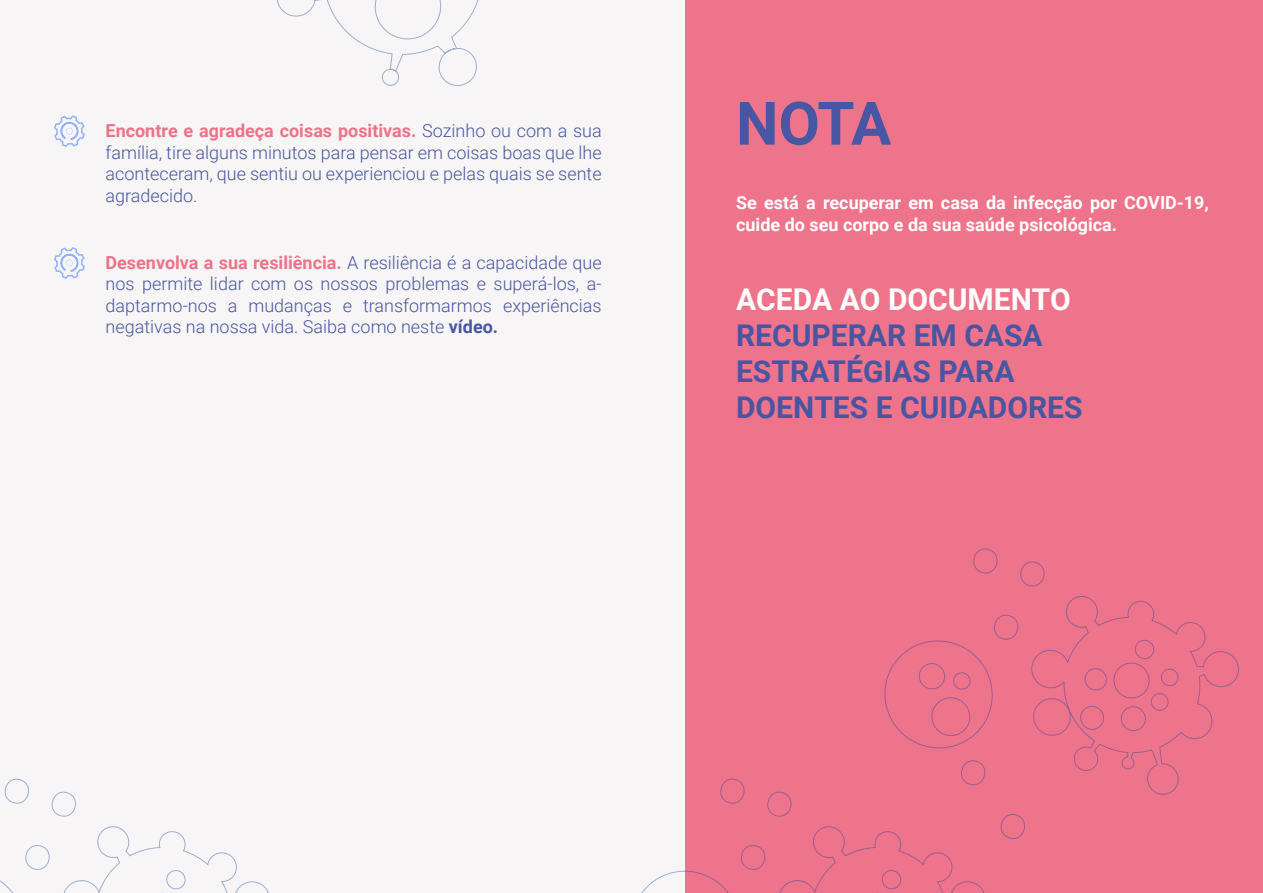
<style>
.page{position:relative;width:1263px;height:893px;background:#f7f5f5}
.page>*{position:absolute;margin:0;border:0;box-sizing:border-box;transform-origin:0 0}
.t1{font:700 60px "Roboto";color:#4857a3}
.t2{font:700 30px/36px "Roboto";color:#4856a2}
.t3{font:700 30px "Roboto";color:#fff}
.t4{font:300 18px/21.6px "Roboto";color:#4857a3;text-align:justify}
.t5{font:700 18px/21.6px "Roboto";color:#fff}
.s1{font-weight:700;color:#ee7289}
.s2{font-weight:700}
</style>
<div class="page">
<svg style="left:277px;top:0;width:202px;height:86px"></svg>
<svg style="left:0;top:778px;width:269px;height:115px"></svg>
<svg style="left:54px;top:115px;width:31px;height:32px"></svg>
<svg style="left:54px;top:247px;width:31px;height:32px"></svg>
<div style="left:686px;top:0;width:577px;height:893px;background:#ee748b"></div>
<svg style="left:641px;top:774px;width:344px;height:119px"></svg>
<svg style="left:879px;top:548px;width:360px;height:294px"></svg>
<p class="t4" style="left:106px;top:119px;width:498px"><span class="s1">Encontre e agradeça coisas positivas.</span> Sozinho ou com a sua família, tire alguns minutos para pensar em coisas boas que lhe aconteceram, que sentiu ou experienciou e pelas quais se sente agradecido.</p>
<p class="t4" style="left:106px;top:251px;width:498px"><span class="s1">Desenvolva a sua resiliência.</span> A resiliência é a capacidade que nos permite lidar com os nossos problemas e superá-los, a&shy;daptarmo-nos a mudanças e transformarmos experiências negativas na nossa vida. Saiba como neste <span class="s2">vídeo.</span></p>
<h1 class="t1" style="left:736px;top:81px;width:157px">NOTA</h1>
<p class="t5" style="left:736px;top:192px;width:474px">Se está a recuperar em casa da infecção por COVID-19, cuide do seu corpo e da sua saúde psicológica.</p>
<h2 class="t3" style="left:736px;top:278px;width:336px">ACEDA AO DOCUMENTO</h2>
<h2 class="t2" style="left:736px;top:316px;width:348px">RECUPERAR EM CASA<br>ESTRATÉGIAS PARA<br>DOENTES E CUIDADORES</h2>
</div>
